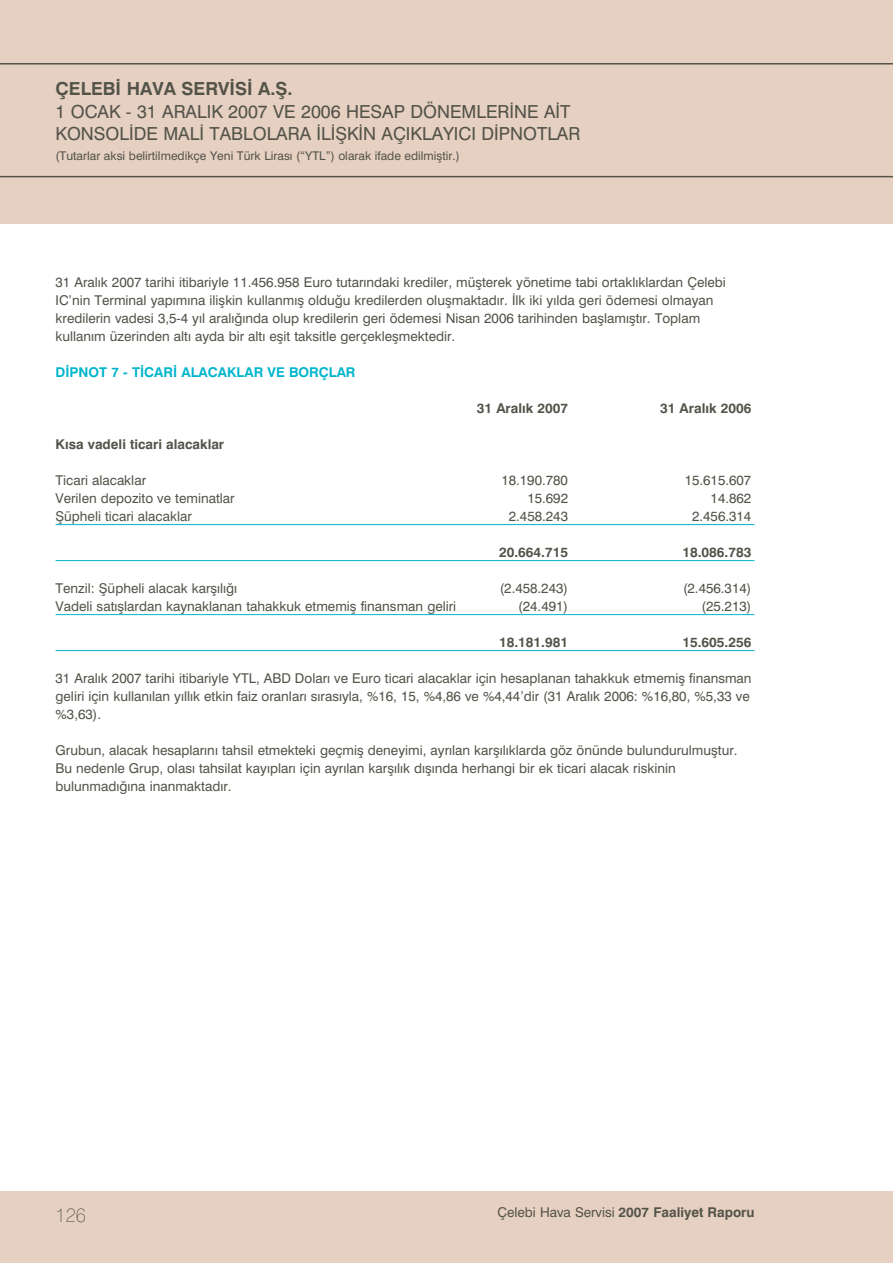
<style>
.page{position:relative;width:893px;height:1263px;background:#fff}
.page>*{position:absolute;margin:0;border:0;box-sizing:border-box;transform-origin:0 0}
.t1{font:100 19.5px "Swiss 721 BT";color:#53534a}
.t2{font:18px/22.5px "Swiss 721 BT";color:#53534a}
.t3{font:700 18px "Swiss 721 BT";color:#53534a}
.t4{font:13.5px/18px "Swiss 721 BT";color:#53534a}
.t5{font:700 13.5px "Swiss 721 BT";color:#53534a}
.t6{font:700 13.5px "Swiss 721 BT";color:#00b5cc}
.t7{font:12px "Swiss 721 BT";color:#53534a}
.s1{font-weight:400}
</style>
<div class="page">
<div style="left:0;top:0;width:893px;height:223px;background:#e6d0c1"></div>
<hr style="left:56px;top:524px;width:698px;height:1px;background:#00b5cc">
<hr style="left:56px;top:560px;width:698px;height:1px;background:#00b5cc">
<hr style="left:56px;top:614px;width:698px;height:1px;background:#00b5cc">
<hr style="left:56px;top:650px;width:698px;height:1px;background:#00b5cc">
<div style="left:0;top:1192px;width:893px;height:71px;background:#e6d0c1"></div>
<hr style="left:0;top:63px;width:893px;height:2px;background:#53534a">
<hr style="left:0;top:176px;width:893px;height:1px;background:#53534a">
<h2 class="t3" style="left:56px;top:82px;width:239px">ÇELEB‹ HAVA SERV‹S‹ A.fi.</h2>
<h2 class="t2" style="left:56px;top:102px;width:526px">1 OCAK - 31 ARALIK 2007 VE 2006 HESAP DÖNEMLER‹NE A‹T<br>KONSOL‹DE MAL‹ TABLOLARA ‹L‹fiK‹N AÇIKLAYICI D‹PNOTLAR</h2>
<p class="t7" style="left:56px;top:152px;width:406px">(Tutarlar aksi belirtilmedikçe Yeni Türk Liras› (“YTL”) olarak ifade edilmifltir.)</p>
<p class="t4" style="left:56px;top:275px;width:672px">31 Aral›k 2007 tarihi itibariyle 11.456.958 Euro tutar›ndaki krediler, müflterek yönetime tabi ortakl›klardan Çelebi IC’nin Terminal yap›m›na iliflkin kullanm›fl oldu¤u kredilerden oluflmaktad›r. ‹lk iki y›lda geri ödemesi olmayan kredilerin vadesi 3,5-4 y›l aral›¤›nda olup kredilerin geri ödemesi Nisan 2006 tarihinden bafllam›flt›r. Toplam kullan›m üzerinden alt› ayda bir alt› eflit taksitle gerçekleflmektedir.</p>
<p class="t6" style="left:56px;top:367px;width:302px">D‹PNOT 7 - T‹CAR‹ ALACAKLAR VE BORÇLAR</p>
<p class="t5" style="left:477px;top:403px;width:93px">31 Aral›k 2007</p>
<p class="t5" style="left:660px;top:403px;width:93px">31 Aral›k 2006</p>
<p class="t5" style="left:56px;top:439px;width:170px">K›sa vadeli ticari alacaklar</p>
<p class="t4" style="left:56px;top:473px;width:92px">Ticari alacaklar</p>
<p class="t4" style="left:501px;top:473px;width:68px">18.190.780</p>
<p class="t4" style="left:685px;top:473px;width:68px">15.615.607</p>
<p class="t4" style="left:56px;top:491px;width:181px">Verilen depozito ve teminatlar</p>
<p class="t4" style="left:527px;top:491px;width:42px">15.692</p>
<p class="t4" style="left:711px;top:491px;width:42px">14.862</p>
<p class="t4" style="left:56px;top:509px;width:138px">fiüpheli ticari alacaklar</p>
<p class="t4" style="left:509px;top:509px;width:61px">2.458.243</p>
<p class="t4" style="left:692px;top:509px;width:61px">2.456.314</p>
<p class="t5" style="left:499px;top:547px;width:70px">20.664.715</p>
<p class="t5" style="left:682px;top:547px;width:70px">18.086.783</p>
<p class="t4" style="left:56px;top:581px;width:183px">Tenzil: fiüpheli alacak karfl›l›¤›</p>
<p class="t4" style="left:500px;top:581px;width:70px">(2.458.243)</p>
<p class="t4" style="left:683px;top:581px;width:70px">(2.456.314)</p>
<p class="t4" style="left:56px;top:599px;width:402px">Vadeli sat›fllardan kaynaklanan tahakkuk etmemifl finansman geliri</p>
<p class="t4" style="left:518px;top:599px;width:51px">(24.491)</p>
<p class="t4" style="left:701px;top:599px;width:51px">(25.213)</p>
<p class="t5" style="left:499px;top:637px;width:70px">18.181.981</p>
<p class="t5" style="left:682px;top:637px;width:70px">15.605.256</p>
<p class="t4" style="left:56px;top:671px;width:697px">31 Aral›k 2007 tarihi itibariyle YTL, ABD Dolar› ve Euro ticari alacaklar için hesaplanan tahakkuk etmemifl finansman geliri için kullan›lan y›ll›k etkin faiz oranlar› s›ras›yla, %16, 15, %4,86 ve %4,44’dir (31 Aral›k 2006: %16,80, %5,33 ve %3,63).</p>
<p class="t4" style="left:56px;top:743px;width:683px">Grubun, alacak hesaplar›n› tahsil etmekteki geçmifl deneyimi, ayr›lan karfl›l›klarda göz önünde bulundurulmufltur.<br>Bu nedenle Grup, olas› tahsilat kay›plar› için ayr›lan karfl›l›k d›fl›nda herhangi bir ek ticari alacak riskinin bulunmad›¤›na inanmaktad›r.</p>
<h1 class="t1" style="left:56px;top:1208px;width:32px">126</h1>
<p class="t5" style="left:497px;top:1207px;width:258px"><span class="s1">Çelebi Hava Servisi</span> 2007 Faaliyet Raporu</p>
</div>
